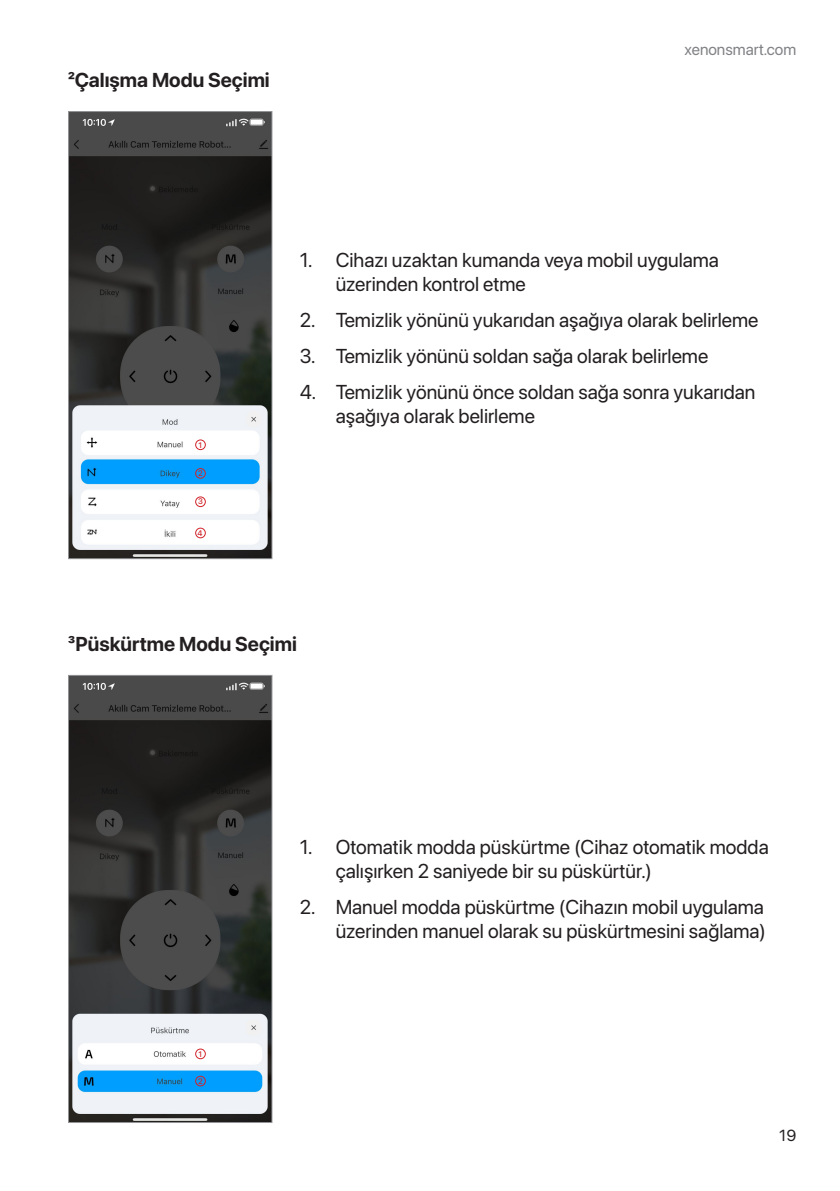
<style>
.page{position:relative;width:840px;height:1191px;background:#fff}
.page>*{position:absolute;margin:0;border:0;box-sizing:border-box;transform-origin:0 0}
.t1{font:20px/24px "SF Pro Display";color:#231f20}
.t2{font:700 20px "SF Pro Display";color:#231f20}
.t3{font:16px "SF Pro Display";color:#808285}
.t4{font:16px "SF Pro Display";color:#231f20}
.t5{font:500 8px "SF Pro Display";color:#d1232a}
</style>
<div class="page">
<img style="left:70px;top:113px;width:200px;height:444px">
<div style="left:68px;top:111px;width:204px;height:448px;border:1px solid #939598"></div>
<div style="left:195px;top:439px;width:11px;height:11px;border:1px solid #d1232a;border-radius:50%"></div>
<div style="left:195px;top:468px;width:11px;height:10px;border:1px solid #d1232a;border-radius:50%"></div>
<div style="left:195px;top:496px;width:11px;height:11px;border:1px solid #d1232a;border-radius:50%"></div>
<div style="left:195px;top:528px;width:11px;height:10px;border:1px solid #d1232a;border-radius:50%"></div>
<img style="left:70px;top:677px;width:200px;height:444px">
<div style="left:68px;top:675px;width:204px;height:448px;border:1px solid #939598"></div>
<div style="left:195px;top:1048px;width:11px;height:11px;border:1px solid #d1232a;border-radius:50%"></div>
<div style="left:195px;top:1075px;width:11px;height:11px;border:1px solid #d1232a;border-radius:50%"></div>
<p class="t2" style="left:68px;top:68px;width:203px">²Çalışma Modu Seçimi</p>
<p class="t3" style="left:684px;top:40px;width:113px">xenonsmart.com</p>
<p class="t5" style="left:198px;top:440px;width:5px">1</p>
<p class="t5" style="left:198px;top:468px;width:6px">2</p>
<p class="t5" style="left:198px;top:497px;width:6px">3</p>
<p class="t5" style="left:197px;top:528px;width:6px">4</p>
<p class="t1" style="left:335px;top:248px;width:384px;text-indent:-36px">1. Cihazı uzaktan kumanda veya mobil uygulama üzerinden kontrol etme</p>
<p class="t1" style="left:299px;top:308px;width:460px">2. Temizlik yönünü yukarıdan aşağıya olarak belirleme</p>
<p class="t1" style="left:299px;top:344px;width:410px">3. Temizlik yönünü soldan sağa olarak belirleme</p>
<p class="t1" style="left:335px;top:380px;width:421px;text-indent:-36px">4. Temizlik yönünü önce soldan sağa sonra yukarıdan aşağıya olarak belirleme</p>
<p class="t2" style="left:68px;top:632px;width:230px">³Püskürtme Modu Seçimi</p>
<p class="t5" style="left:198px;top:1049px;width:5px">1</p>
<p class="t5" style="left:198px;top:1076px;width:6px">2</p>
<p class="t1" style="left:335px;top:835px;width:434px;text-indent:-36px">1. Otomatik modda püskürtme (Cihaz otomatik modda çalışırken 2 saniyede bir su püskürtür.)</p>
<p class="t1" style="left:299px;top:895px;width:467px;text-align:right">2. Manuel modda püskürtme (Cihazın mobil uygulama üzerinden manuel olarak su püskürtmesini sağlama)</p>
<p class="t4" style="left:778px;top:1126px;width:18px">19</p>
</div>
